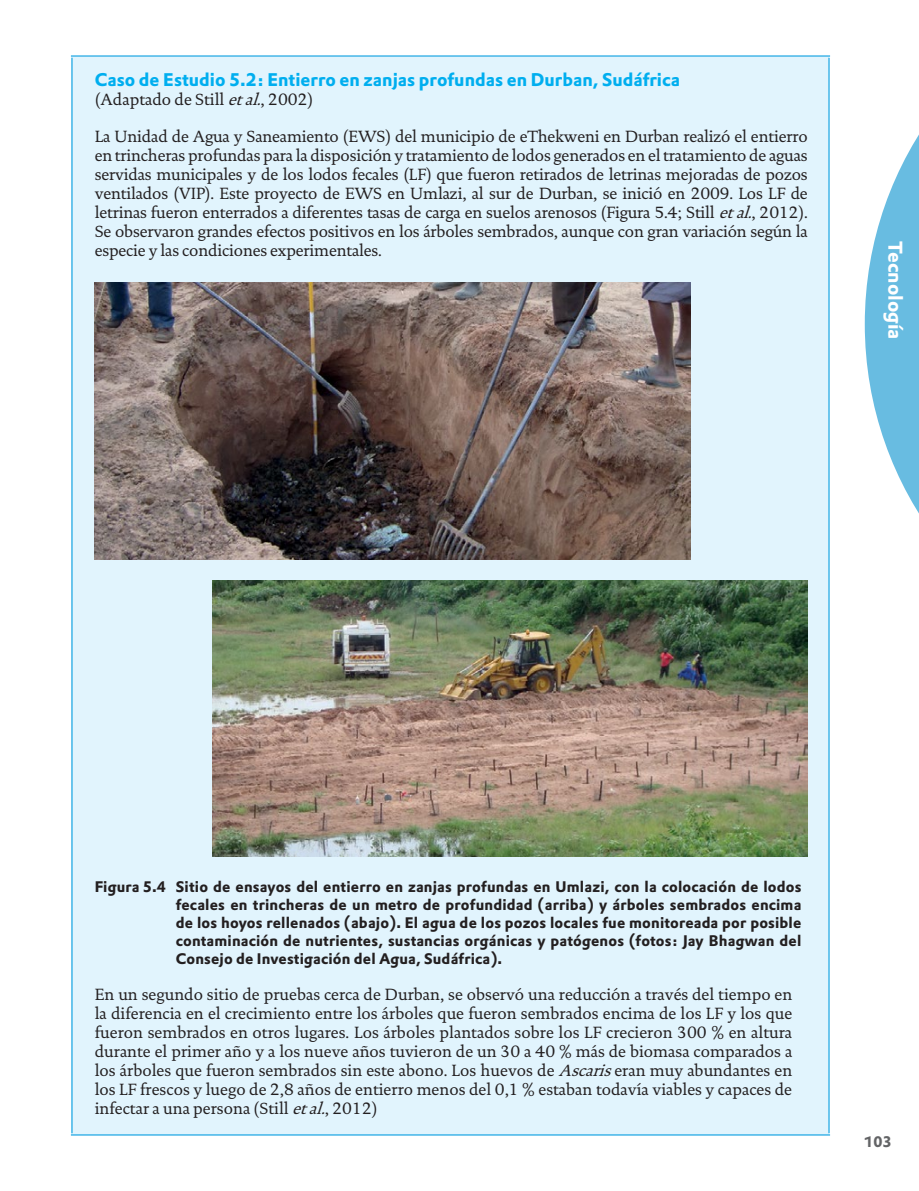
<style>
.page{position:relative;width:919px;height:1191px;background:#fff}
.page>*{position:absolute;margin:0;border:0;box-sizing:border-box;transform-origin:0 0}
.t1{font:19.5px "DTL Prokyon T Bold";color:#fff}
.t2{font:18px "DTL Prokyon T Bold";color:#00aeef}
.t3{font:16.5px/18.9px "DTL Documenta T";color:#231f20;text-align:justify}
.t4{font:15px/18px "DTL Prokyon T Bold";letter-spacing:.01em;color:#231f20;text-align:justify}
.t5{font:15px "DTL Prokyon T Bold";color:#636466}
.s1{font-style:italic}
</style>
<div class="page">
<svg style="left:864px;top:136px;width:54px;height:376px"></svg>
<div style="left:72px;top:57px;width:756px;height:1077px;background:#e1f4fd"></div>
<hr style="left:71px;top:55px;width:759px;height:2px;background:#42b5e8">
<hr style="left:71px;top:58px;width:2px;height:1075px;background:#42b5e8">
<hr style="left:828px;top:58px;width:1px;height:1075px;background:#42b5e8">
<hr style="left:71px;top:1134px;width:759px;height:1px;background:#42b5e8">
<img style="left:95px;top:283px;width:595px;height:276px">
<img style="left:212px;top:580px;width:595px;height:276px">
<p class="t2" style="left:95px;top:68px;width:587px">Caso de Estudio 5.2: Entierro en zanjas profundas en Durban, Sudáfrica</p>
<p class="t3" style="left:95px;top:90px;width:220px">(Adaptado de Still <span class="s1">etal.</span>, 2002)</p>
<p class="t3" style="left:95px;top:127px;width:714px">La Unidad de Agua y Saneamiento (EWS) del municipio de eThekweni en Durban realizó el entierro en trincheras profundas para la disposición y tratamiento de lodos generados en el tratamiento de aguas servidas municipales y de los lodos fecales (LF) que fueron retirados de letrinas mejoradas de pozos ventilados (VIP). Este proyecto de EWS en Umlazi, al sur de Durban, se inició en 2009. Los LF de letrinas fueron enterrados a diferentes tasas de carga en suelos arenosos (Figura 5.4; Still <span class="s1">etal.</span>, 2012).<br>Se observaron grandes efectos positivos en los árboles sembrados, aunque con gran variación según la especie y las condiciones experimentales.</p>
<p class="t1" style="left:908px;top:241px;width:100px;rotate:90deg">Tecnología</p>
<p class="t4" style="left:176px;top:877px;width:627px;text-indent:-81px">Figura 5.4 Sitio de ensayos del entierro en zanjas profundas en Umlazi, con la colocación de lodos fecales en trincheras de un metro de profundidad (arriba) y árboles sembrados encima de los hoyos rellenados (abajo). El agua de los pozos locales fue monitoreada por posible contaminación de nutrientes, sustancias orgánicas y patógenos (fotos: Jay Bhagwan del Consejo de Investigación del Agua, Sudáfrica).</p>
<p class="t3" style="left:95px;top:984px;width:699px">En un segundo sitio de pruebas cerca de Durban, se observó una reducción a través del tiempo en la diferencia en el crecimiento entre los árboles que fueron sembrados encima de los LF y los que fueron sembrados en otros lugares. Los árboles plantados sobre los LF crecieron 300 % en altura durante el primer año y a los nueve años tuvieron de un 30 a 40 % más de biomasa comparados a los árboles que fueron sembrados sin este abono. Los huevos de <span class="s1">Ascaris</span>eran muy abundantes en los LF frescos y luego de 2,8 años de entierro menos del 0,1 % estaban todavía viables y capaces de infectar a una persona (Still <span class="s1">etal.</span>, 2012)</p>
<p class="t5" style="left:864px;top:1131px;width:28px">103</p>
</div>
